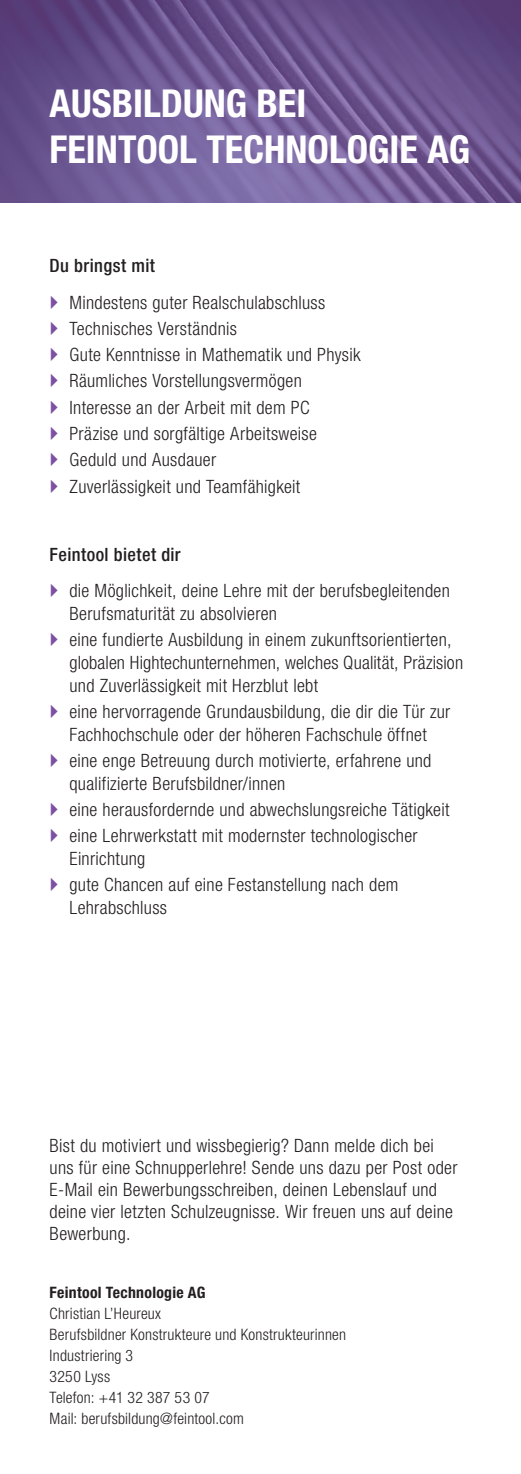
<style>
.page{position:relative;width:521px;height:1474px;background:#fff}
.page>*{position:absolute;margin:0;border:0;box-sizing:border-box;transform-origin:0 0}
.t1{font:700 condensed 38.5px/46.2px "Helvetica Neue";color:#fff}
.t2{font:300 condensed 18.38px/26.2px "Helvetica Neue";letter-spacing:.015em;color:#231f20}
.t3{font:500 condensed 18.38px "Helvetica Neue";letter-spacing:.025em;color:#231f20}
.t4{font:300 condensed 15.75px/21px "Helvetica Neue";letter-spacing:.015em;color:#231f20}
.t5{font:700 condensed 15.75px "Helvetica Neue";letter-spacing:.02em;color:#231f20}
</style>
<div class="page">
<img style="left:0;top:0;width:521px;height:202px">
<h1 class="t1" style="left:50px;top:79px;width:422px">AUSBILDUNG BEI<br>FEINTOOL TECHNOLOGIE AG</h1>
<p class="t3" style="left:50px;top:255px;width:107px">Du bringst mit</p>
<p class="t2" style="left:69px;top:289px;width:292px">Mindestens guter Realschulabschluss Technisches Verständnis<br>Gute Kenntnisse in Mathematik und Physik Räumliches Vorstellungsvermögen Interesse an der Arbeit mit dem PC Präzise und sorgfältige Arbeitsweise Geduld und Ausdauer<br>Zuverlässigkeit und Teamfähigkeit</p>
<p class="t3" style="left:50px;top:543px;width:133px">Feintool bietet dir</p>
<p class="t2" style="left:69px;top:579px;width:382px;line-height:22.8px">die Möglichkeit, deine Lehre mit der berufsbegleitenden<br>Berufsmaturität zu absolvieren</p>
<p class="t2" style="left:69px;top:628px;width:395px;line-height:22.8px">eine fundierte Ausbildung in einem zukunftsorientierten, globalen Hightechunternehmen, welches Qualität, Präzision und Zuverlässigkeit mit Herzblut lebt</p>
<p class="t2" style="left:69px;top:700px;width:382px;line-height:22.8px">eine hervorragende Grundausbildung, die dir die Tür zur<br>Fachhochschule oder der höheren Fachschule öffnet</p>
<p class="t2" style="left:69px;top:749px;width:363px;line-height:22.8px">eine enge Betreuung durch motivierte, erfahrene und qualifizierte Berufsbildner/innen</p>
<p class="t2" style="left:69px;top:796px;width:382px">eine herausfordernde und abwechslungsreiche Tätigkeit eine Lehrwerkstatt mit modernster technologischer</p>
<p class="t2" style="left:69px;top:845px;width:330px">Einrichtung<br>gute Chancen auf eine Festanstellung nach dem</p>
<p class="t2" style="left:69px;top:894px;width:99px">Lehrabschluss</p>
<p class="t2" style="left:50px;top:1134px;width:409px;line-height:22.1px">Bist du motiviert und wissbegierig? Dann melde dich bei uns für eine Schnupperlehre! Sende uns dazu per Post oder E-Mail ein Bewerbungsschreiben, deinen Lebenslauf und deine vier letzten Schulzeugnisse. Wir freuen uns auf deine Bewerbung.</p>
<p class="t5" style="left:50px;top:1283px;width:157px">Feintool Technologie AG</p>
<p class="t4" style="left:50px;top:1303px;width:298px">Christian L’Heureux<br>Berufsbildner Konstrukteure und Konstrukteurinnen<br>Industriering 3<br>3250 Lyss<br>Telefon: +41 32 387 53 07<br>Mail: berufsbildung@feintool.com</p>
</div>
